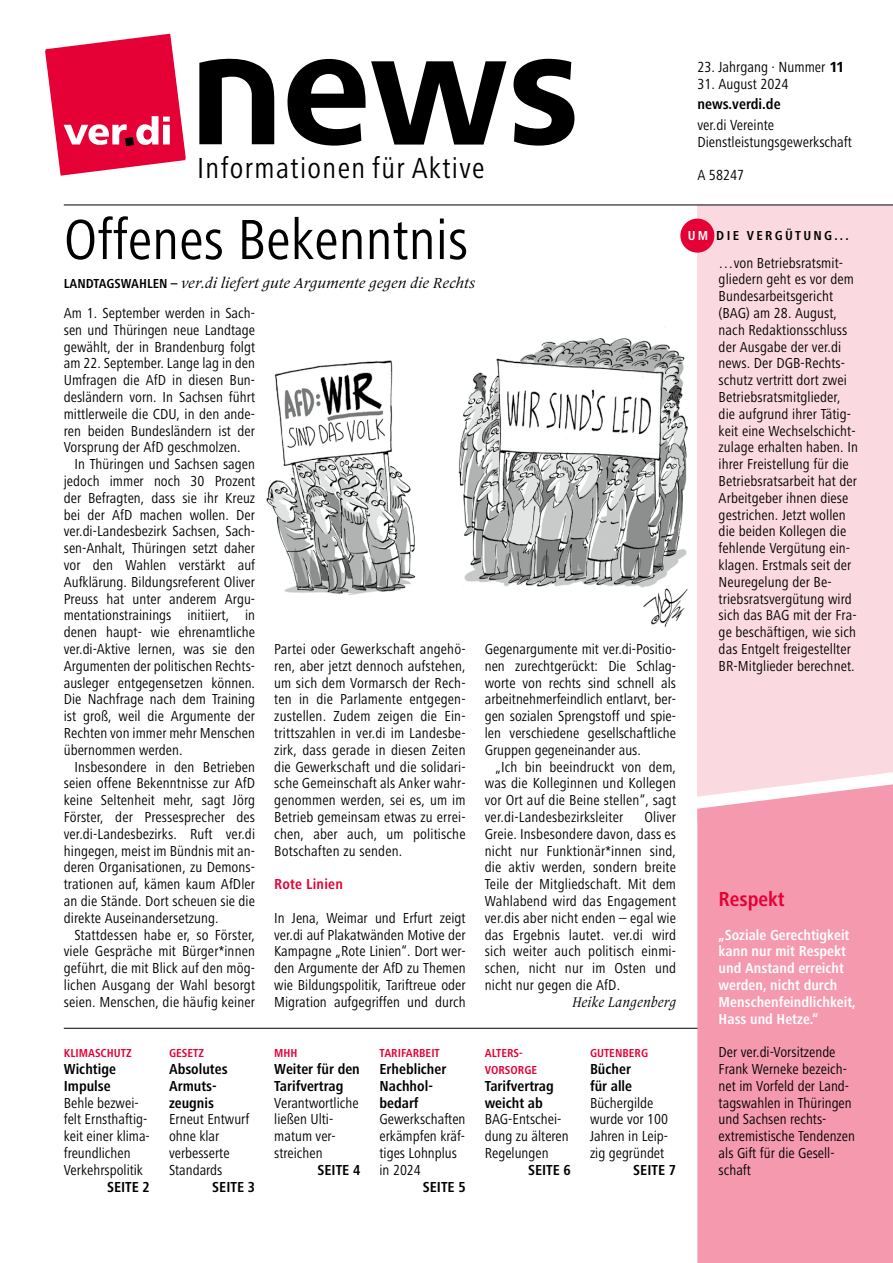
<style>
.page{position:relative;width:893px;height:1263px;background:#fff}
.page>*{position:absolute;margin:0;border:0;box-sizing:border-box;transform-origin:0 0}
.t1{font:58.5px "Frutiger OTF Regular Cn";color:#000}
.t2{font:30.15px "Frutiger OTF Regular Cn";letter-spacing:.045em;color:#000}
.t3{font:21px "Frutiger OTF Bold Cn";color:#e50035}
.t4{font:15.15px/17.2px "Frutiger OTF Regular Cn";color:#000}
.t5{font:15.15px "Frutiger OTF Bold Cn";color:#000}
.t6{font:15px/16.8px "Frutiger OTF Regular Cn";color:#000}
.t7{font:15px/16.8px "Frutiger OTF Bold Cn";color:#000}
.t8{font:15px/16.8px "Frutiger OTF Bold Cn";color:#fff}
.t9{font:italic 15px "Frutiger Serif LT Pro";color:#000}
.t10{font:15px "Frutiger OTF Bold Cn";letter-spacing:.015em;color:#e50035}
.t11{font:italic 14.7px "Frutiger Serif LT Pro";letter-spacing:.01em;color:#000;scale:.9 1}
.t12{font:13.5px "Frutiger OTF Bold Cn";letter-spacing:.17em;color:#000}
.t13{font:12px/16.8px "Frutiger OTF Bold Cn";color:#e50035}
.s1{font-family:"Frutiger OTF Bold"}
.s2{font-family:"Frutiger OTF Bold Cn";font-style:normal;font-size:13.5px}
.s3{color:#fff}
</style>
<div class="page">
<svg style="left:199px;top:58px;width:375px;height:88px"></svg>
<svg style="left:45px;top:34px;width:141px;height:142px"></svg>
<hr style="left:64px;top:1028px;width:829px;height:1px;background:#000">
<img style="left:266px;top:338px;width:422px;height:289px">
<div style="left:697px;top:205px;width:196px;height:617px;background:#fbd9e1"></div>
<div style="left:680px;top:219px;width:34px;height:34px;background:#e50035;border-radius:50%"></div>
<hr style="left:64px;top:205px;width:829px;height:1px;background:#000">
<div style="left:697px;top:817px;width:196px;height:446px;background:#f599ae"></div>
<svg style="left:697px;top:772px;width:196px;height:45px"></svg>
<h2 class="t2" style="left:197px;top:152px;width:289px">Informationen für Aktive</h2>
<p class="t4" style="left:697px;top:58px;width:149px">23. Jahrgang · Nummer <span class="s1">11</span></p>
<p class="t4" style="left:697px;top:75px;width:93px">31. August 2024</p>
<p class="t5" style="left:697px;top:96px;width:85px">news.verdi.de</p>
<p class="t4" style="left:697px;top:116px;width:156px">ver.di Vereinte<br>Dienstleistungsgewerkschaft</p>
<p class="t4" style="left:697px;top:167px;width:48px">A 58247</p>
<h1 class="t1" style="left:64px;top:207px;width:406px">Offenes Bekenntnis</h1>
<p class="t9" style="left:64px;top:274px;width:413px"><span class="s2">LANDTAGSWAHLEN –</span> ver.di liefert gute Argumente gegen die Rechts</p>
<p class="t6" style="left:64px;top:305px;width:193px">Am 1. September werden in Sach-</p>
<p class="t6" style="left:64px;top:321px;width:193px">sen und Thüringen neue Landtage</p>
<p class="t6" style="left:64px;top:338px;width:193px">gewählt, der in Brandenburg folgt</p>
<p class="t6" style="left:64px;top:355px;width:193px">am 22. September. Lange lag in den</p>
<p class="t6" style="left:64px;top:372px;width:193px">Umfragen die AfD in diesen Bun-</p>
<p class="t6" style="left:64px;top:389px;width:193px">desländern vorn. In Sachsen führt</p>
<p class="t6" style="left:64px;top:405px;width:193px">mittlerweile die CDU, in den ande-</p>
<p class="t6" style="left:64px;top:422px;width:193px">ren beiden Bundesländern ist der</p>
<p class="t6" style="left:64px;top:439px;width:178px">Vorsprung der AfD geschmolzen.</p>
<p class="t6" style="left:74px;top:456px;width:182px">In Thüringen und Sachsen sagen</p>
<p class="t6" style="left:64px;top:473px;width:193px">jedoch immer noch 30 Prozent</p>
<p class="t6" style="left:64px;top:489px;width:193px">der Befragten, dass sie ihr Kreuz</p>
<p class="t6" style="left:64px;top:506px;width:193px">bei der AfD machen wollen. Der</p>
<p class="t6" style="left:64px;top:523px;width:193px">ver.di-Landesbezirk Sachsen, Sach-</p>
<p class="t6" style="left:64px;top:540px;width:193px">sen-Anhalt, Thüringen setzt daher</p>
<p class="t6" style="left:64px;top:557px;width:193px">vor den Wahlen verstärkt auf</p>
<p class="t6" style="left:64px;top:573px;width:193px">Aufklärung. Bildungsreferent Oliver</p>
<p class="t6" style="left:64px;top:590px;width:193px">Preuss hat unter anderem Argu-</p>
<p class="t6" style="left:64px;top:607px;width:193px">mentationstrainings initiiert, in</p>
<p class="t6" style="left:64px;top:624px;width:193px">denen haupt- wie ehrenamtliche</p>
<p class="t6" style="left:64px;top:641px;width:193px">ver.di-Aktive lernen, was sie den</p>
<p class="t6" style="left:64px;top:657px;width:193px">Argumenten der politischen Rechts-</p>
<p class="t6" style="left:64px;top:674px;width:193px">ausleger entgegensetzen können.</p>
<p class="t6" style="left:64px;top:691px;width:193px">Die Nachfrage nach dem Training</p>
<p class="t6" style="left:64px;top:708px;width:193px">ist groß, weil die Argumente der</p>
<p class="t6" style="left:64px;top:725px;width:193px">Rechten von immer mehr Menschen</p>
<p class="t6" style="left:64px;top:741px;width:120px">übernommen werden.</p>
<p class="t6" style="left:74px;top:758px;width:182px">Insbesondere in den Betrieben</p>
<p class="t6" style="left:64px;top:775px;width:193px">seien offene Bekenntnisse zur AfD</p>
<p class="t6" style="left:64px;top:792px;width:193px">keine Seltenheit mehr, sagt Jörg</p>
<p class="t6" style="left:64px;top:809px;width:193px">Förster, der Pressesprecher des</p>
<p class="t6" style="left:64px;top:825px;width:193px">ver.di-Landesbezirks. Ruft ver.di</p>
<p class="t6" style="left:64px;top:842px;width:193px">hingegen, meist im Bündnis mit an-</p>
<p class="t6" style="left:64px;top:859px;width:193px">deren Organisationen, zu Demons-</p>
<p class="t6" style="left:64px;top:876px;width:193px">trationen auf, kämen kaum AfDler</p>
<p class="t6" style="left:64px;top:893px;width:193px">an die Stände. Dort scheuen sie die</p>
<p class="t6" style="left:64px;top:909px;width:156px">direkte Auseinandersetzung.</p>
<p class="t6" style="left:74px;top:926px;width:182px">Stattdessen habe er, so Förster,</p>
<p class="t6" style="left:64px;top:943px;width:193px">viele Gespräche mit Bürger*innen</p>
<p class="t6" style="left:64px;top:960px;width:193px">geführt, die mit Blick auf den mög-</p>
<p class="t6" style="left:64px;top:977px;width:193px">lichen Ausgang der Wahl besorgt</p>
<p class="t6" style="left:64px;top:993px;width:193px">seien. Menschen, die häufig keiner</p>
<p class="t6" style="left:274px;top:641px;width:193px;text-align:justify">Partei oder Gewerkschaft angehö&shy;ren, aber jetzt dennoch aufstehen, um sich dem Vormarsch der Rech&shy;ten in die Parlamente entgegen&shy;zustellen. Zudem zeigen die Ein&shy;trittszahlen in ver.di im Landesbe&shy;zirk, dass gerade in diesen Zeiten die Gewerkschaft und die solidari&shy;sche Gemeinschaft als Anker wahr&shy;genommen werden, sei es, um im Betrieb gemeinsam etwas zu errei&shy;chen, aber auch, um politische Botschaften zu senden.</p>
<p class="t10" style="left:274px;top:876px;width:70px">Rote Linien</p>
<p class="t6" style="left:274px;top:909px;width:193px;text-align:justify">In Jena, Weimar und Erfurt zeigt ver.di auf Plakatwänden Motive der Kampagne „Rote Linien“. Dort wer&shy;den Argumente der AfD zu Themen wie Bildungspolitik, Tariftreue oder Migration aufgegriffen und durch</p>
<p class="t6" style="left:485px;top:641px;width:193px;text-align:justify">Gegenargumente mit ver.di-Positio&shy;nen zurechtgerückt: Die Schlag&shy;worte von rechts sind schnell als arbeitnehmerfeindlich entlarvt, ber&shy;gen sozialen Sprengstoff und spie&shy;len verschiedene gesellschaftliche Gruppen gegeneinander aus.</p>
<p class="t6" style="left:485px;top:758px;width:193px;text-align:justify;text-indent:11px">„Ich bin beeindruckt von dem, was die Kolleginnen und Kollegen vor Ort auf die Beine stellen“, sagt ver.di-Landesbezirksleiter</p>
<p class="t6" style="left:485px;top:809px;width:193px;text-align:justify;text-indent:160px">Oliver Greie. Insbesondere davon, dass es nicht nur Funktionär*innen sind, die aktiv werden, sondern breite Teile der Mitgliedschaft. Mit dem Wahlabend wird das Engagement ver.dis aber nicht enden – egal wie das Ergebnis lautet. ver.di wird sich weiter auch politisch einmi&shy;schen, nicht nur im Osten und nicht nur gegen die AfD.</p>
<p class="t11" style="left:572px;top:993px;width:117px">Heike Langenberg</p>
<p class="t13" style="left:64px;top:1045px;width:69px">KLIMASCHUTZ</p>
<p class="t7" style="left:64px;top:1061px;width:54px">Wichtige<br>Impulse</p>
<p class="t6" style="left:64px;top:1094px;width:86px">Behle bezwei&shy;felt Ernsthaftig&shy;keit einer klima&shy;freundlichen<br>Verkehrspolitik</p>
<p class="t7" style="left:107px;top:1178px;width:44px">SEITE 2</p>
<p class="t13" style="left:169px;top:1045px;width:36px">GESETZ</p>
<p class="t7" style="left:169px;top:1061px;width:60px">Absolutes<br>Armuts&shy;zeugnis</p>
<p class="t6" style="left:169px;top:1111px;width:82px">Erneut Entwurf ohne klar verbesserte<br>Standards</p>
<p class="t7" style="left:212px;top:1178px;width:44px">SEITE 3</p>
<p class="t13" style="left:274px;top:1045px;width:25px">MHH</p>
<p class="t7" style="left:274px;top:1061px;width:87px">Weiter für den<br>Tarifvertrag</p>
<p class="t6" style="left:274px;top:1094px;width:86px">Verantwortliche ließen Ulti&shy;matum ver&shy;streichen</p>
<p class="t7" style="left:318px;top:1161px;width:44px">SEITE 4</p>
<p class="t13" style="left:379px;top:1045px;width:62px">TARIFARBEIT</p>
<p class="t7" style="left:379px;top:1061px;width:68px">Erheblicher<br>Nachhol&shy;bedarf</p>
<p class="t6" style="left:379px;top:1111px;width:88px">Gewerkschaften erkämpfen kräf&shy;tiges Lohnplus in 2024</p>
<p class="t7" style="left:423px;top:1178px;width:44px">SEITE 5</p>
<p class="t13" style="left:485px;top:1045px;width:54px">ALTERS-<br>VORSORGE</p>
<p class="t7" style="left:485px;top:1077px;width:71px">Tarifvertrag weicht ab</p>
<p class="t6" style="left:485px;top:1111px;width:86px">BAG-Entschei&shy;dung zu älteren<br>Regelungen</p>
<p class="t7" style="left:528px;top:1161px;width:44px">SEITE 6</p>
<p class="t13" style="left:590px;top:1045px;width:60px">GUTENBERG</p>
<p class="t7" style="left:590px;top:1061px;width:44px">Bücher für alle</p>
<p class="t6" style="left:590px;top:1094px;width:80px">Büchergilde wurde vor 100<br>Jahren in Leip&shy;zig gegründet</p>
<p class="t7" style="left:633px;top:1161px;width:44px">SEITE 7</p>
<p class="t12" style="left:688px;top:228px;width:163px"><span class="s3">UM</span> DIE VERGÜTUNG...</p>
<p class="t6" style="left:719px;top:254px;width:141px">…von Betriebsratsmit&shy;gliedern geht es vor dem<br>Bundesarbeitsgericht (BAG) am 28. August, nach Redaktionsschluss der Ausgabe der ver.di news. Der DGB-Rechts&shy;schutz vertritt dort zwei<br>Betriebsratsmitglieder, die aufgrund ihrer Tätig&shy;keit eine Wechselschicht&shy;zulage erhalten haben. In ihrer Freistellung für die<br>Betriebsratsarbeit hat der<br>Arbeitgeber ihnen diese gestrichen. Jetzt wollen die beiden Kollegen die fehlende Vergütung ein&shy;klagen. Erstmals seit der<br>Neuregelung der Be&shy;triebsratsvergütung wird sich das BAG mit der Fra&shy;ge beschäftigen, wie sich das Entgelt freigestellter<br>BR-Mitglieder berechnet.</p>
<h3 class="t3" style="left:719px;top:887px;width:68px">Respekt</h3>
<p class="t8" style="left:719px;top:926px;width:139px">„Soziale Gerechtigkeit kann nur mit Respekt und Anstand erreicht werden, nicht durch<br>Menschenfeindlichkeit,<br>Hass und Hetze.“</p>
<p class="t6" style="left:719px;top:1044px;width:138px">Der ver.di-Vorsitzende<br>Frank Werneke bezeich&shy;net im Vorfeld der Land&shy;tagswahlen in Thüringen und Sachsen rechts&shy;extremistische Tendenzen als Gift für die Gesell&shy;schaft</p>
</div>
